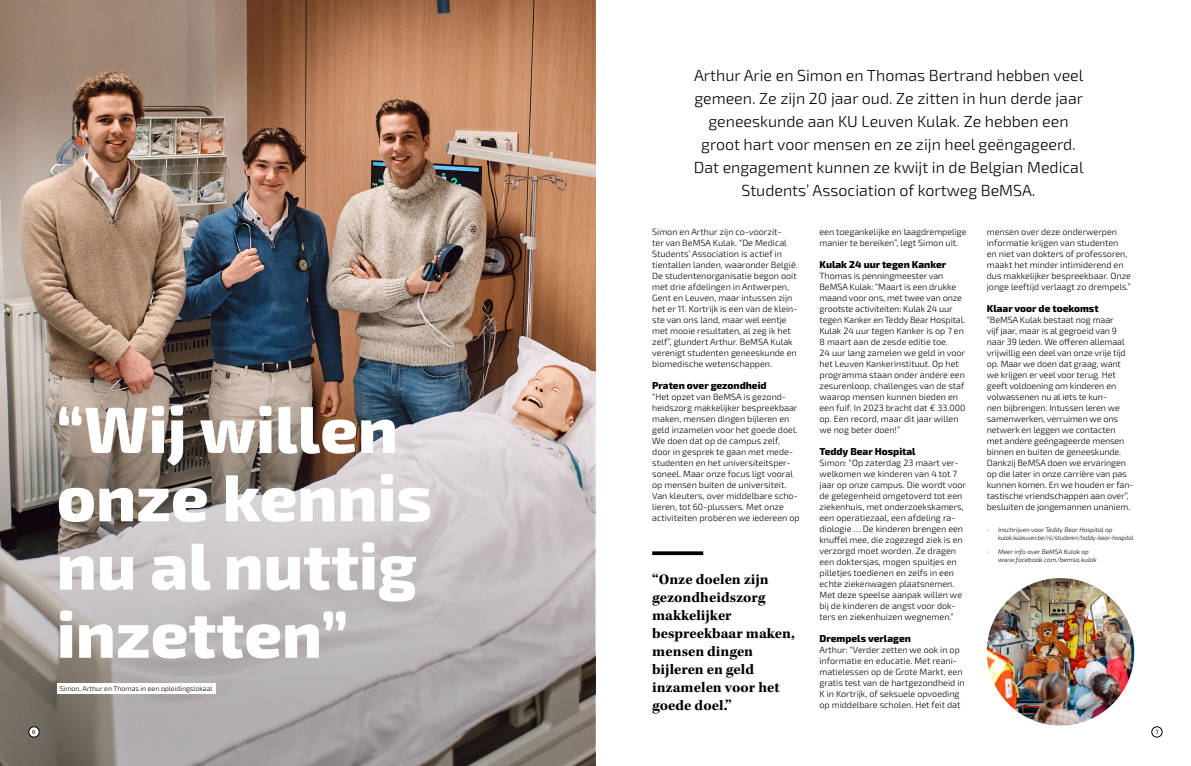
<style>
.page{position:relative;width:1191px;height:766px;background:#fff}
.page>*{position:absolute;margin:0;border:0;box-sizing:border-box;transform-origin:0 0}
.t1{font:800 65.5px/68.2px "Exo 2";color:#fff}
.t2{font:300 16px/23px "Exo 2";color:#000;text-align:center}
.t3{font:700 15px/18px "Kepler Std";color:#000}
.t4{font:800 10px "Exo 2";color:#000}
.t5{font:300 9px/11px "Exo 2";color:#000}
.t6{font:300 7px "Exo 2";color:#000}
.t7{font:italic 300 6.5px/7.8px "Exo 2";color:#000}
.t8{font:italic 100 6.5px "Exo 2";color:#000}
.t9{font:6px "Exo 2";color:#000}
</style>
<div class="page">
<img style="left:0;top:0;width:595px;height:370px">
<svg style="left:0;top:370px;width:595px;height:395px;background:#a69f9d"></svg>
<svg style="left:652px;top:551px;width:51px;height:4px"></svg>
<div style="left:57px;top:683px;width:158px;height:10px;background:#fff"></div>
<img style="left:986px;top:578px;width:148px;height:147px;border-radius:74px">
<div style="left:29px;top:726px;width:10px;height:11px;background:#fff;border-radius:50%"></div>
<div style="left:28px;top:726px;width:12px;height:11px;border:1px solid #000;border-radius:50%"></div>
<div style="left:1151px;top:726px;width:11px;height:11px;border:1px solid #000;border-radius:50%"></div>
<h1 class="t1" style="left:57px;top:391px;width:377px">“Wij willen onze kennis nu al nuttig inzetten”</h1>
<p class="t6" style="left:60px;top:683px;width:154px">Simon, Arthur en Thomas in een opleidingslokaal</p>
<p class="t2" style="left:694px;top:63px;width:391px">Arthur Arie en Simon en Thomas Bertrand hebben veel gemeen. Ze zijn 20 jaar oud. Ze zitten in hun derde jaar geneeskunde aan KU Leuven Kulak. Ze hebben een groot hart voor mensen en ze zijn heel geëngageerd.<br>Dat engagement kunnen ze kwijt in de Belgian Medical Students’ Association of kortweg BeMSA.</p>
<p class="t5" style="left:652px;top:226px;width:147px">Simon en Arthur zijn co-voorzit-<br>ter van BeMSA Kulak. “De Medical Students’ Association is actief in tientallen landen, waaronder België.<br>De studentenorganisatie begon ooit met drie afdelingen in Antwerpen, Gent en Leuven, maar intussen zijn het er 11. Kortrijk is een van de klein&shy;ste van ons land, maar wel eentje met mooie resultaten, al zeg ik het zelf”, glundert Arthur. BeMSA Kulak verenigt studenten geneeskunde en biomedische wetenschappen.</p>
<p class="t4" style="left:652px;top:377px;width:116px">Praten over gezondheid</p>
<p class="t5" style="left:652px;top:391px;width:149px">“Het opzet van BeMSA is gezond&shy;heidszorg makkelijker bespreekbaar maken, mensen dingen bijleren en geld inzamelen voor het goede doel.<br>We doen dat op de campus zelf, door in gesprek te gaan met mede&shy;studenten en het universiteitsper&shy;soneel. Maar onze focus ligt vooral op mensen buiten de universiteit.<br>Van kleuters, over middelbare scho&shy;lieren, tot 60-plussers. Met onze activiteiten proberen we iedereen op</p>
<h3 class="t3" style="left:652px;top:570px;width:144px">“Onze doelen zijn gezondheidszorg makkelijker bespreekbaar maken, mensen dingen bijleren en geld inzamelen voor het goede doel.”</h3>
<p class="t5" style="left:819px;top:226px;width:149px">een toegankelijke en laagdrempelige manier te bereiken”, legt Simon uit.</p>
<p class="t4" style="left:819px;top:256px;width:128px">Kulak 24 uur tegen Kanker</p>
<p class="t5" style="left:819px;top:270px;width:147px">Thomas is penningmeester van<br>BeMSA Kulak: “Maart is een drukke maand voor ons, met twee van onze grootste activiteiten: Kulak 24 uur tegen Kanker en Teddy Bear Hospital.<br>Kulak 24 uur tegen Kanker is op 7 en<br>8 maart aan de zesde editie toe.<br>24 uur lang zamelen we geld in voor het Leuven Kankerinstituut. Op het programma staan onder andere een zesurenloop, challenges van de staf waarop mensen kunnen bieden en een fuif. In 2023 bracht dat € 33.000 op. Een record, maar dit jaar willen we nog beter doen!”</p>
<p class="t4" style="left:819px;top:443px;width:98px">Teddy Bear Hospital</p>
<p class="t5" style="left:819px;top:457px;width:148px">Simon: “Op zaterdag 23 maart ver&shy;welkomen we kinderen van 4 tot 7 jaar op onze campus. Die wordt voor de gelegenheid omgetoverd tot een ziekenhuis, met onderzoekskamers, een operatiezaal, een afdeling ra&shy;diologie … De kinderen brengen een knuffel mee, die zogezegd ziek is en verzorgd moet worden. Ze dragen een doktersjas, mogen spuitjes en pilletjes toedienen en zelfs in een echte ziekenwagen plaatsnemen.<br>Met deze speelse aanpak willen we bij de kinderen de angst voor dok&shy;ters en ziekenhuizen wegnemen.”</p>
<p class="t4" style="left:819px;top:630px;width:93px">Drempels verlagen</p>
<p class="t5" style="left:819px;top:644px;width:147px">Arthur: “Verder zetten we ook in op informatie en educatie. Met reani&shy;matielessen op de Grote Markt, een gratis test van de hartgezondheid in K in Kortrijk, of seksuele opvoeding op middelbare scholen. Het feit dat</p>
<p class="t5" style="left:986px;top:226px;width:146px">mensen over deze onderwerpen informatie krijgen van studenten<br>en niet van dokters of professoren, maakt het minder intimiderend en dus makkelijker bespreekbaar. Onze jonge leeftijd verlaagt zo drempels.”</p>
<p class="t4" style="left:986px;top:300px;width:113px">Klaar voor de toekomst</p>
<p class="t5" style="left:986px;top:314px;width:148px">“BeMSA Kulak bestaat nog maar<br>vijf jaar, maar is al gegroeid van 9 naar 39 leden. We offeren allemaal vrijwillig een deel van onze vrije tijd op. Maar we doen dat graag, want we krijgen er veel voor terug. Het geeft voldoening om kinderen en volwassenen nu al iets te kun-<br>nen bijbrengen. Intussen leren we samenwerken, verruimen we ons netwerk en leggen we contacten<br>met andere geëngageerde mensen binnen en buiten de geneeskunde.<br>Dankzij BeMSA doen we ervaringen op die later in onze carrière van pas kunnen komen. En we houden er fan&shy;tastische vriendschappen aan over”, besluiten de jongemannen unaniem.</p>
<p class="t8" style="left:986px;top:525px;width:3px">›</p>
<p class="t7" style="left:998px;top:525px;width:137px">Inschrijven voor Teddy Bear Hospital op kulak.kuleuven.be/nl/studeren/teddy-bear-hospital</p>
<p class="t8" style="left:986px;top:547px;width:3px">›</p>
<p class="t7" style="left:998px;top:547px;width:100px">Meer info over BeMSA Kulak op www.facebook.com/bemsa.kulak</p>
<p class="t9" style="left:32px;top:727px;width:5px">6</p>
<p class="t9" style="left:1155px;top:727px;width:5px">7</p>
</div>
